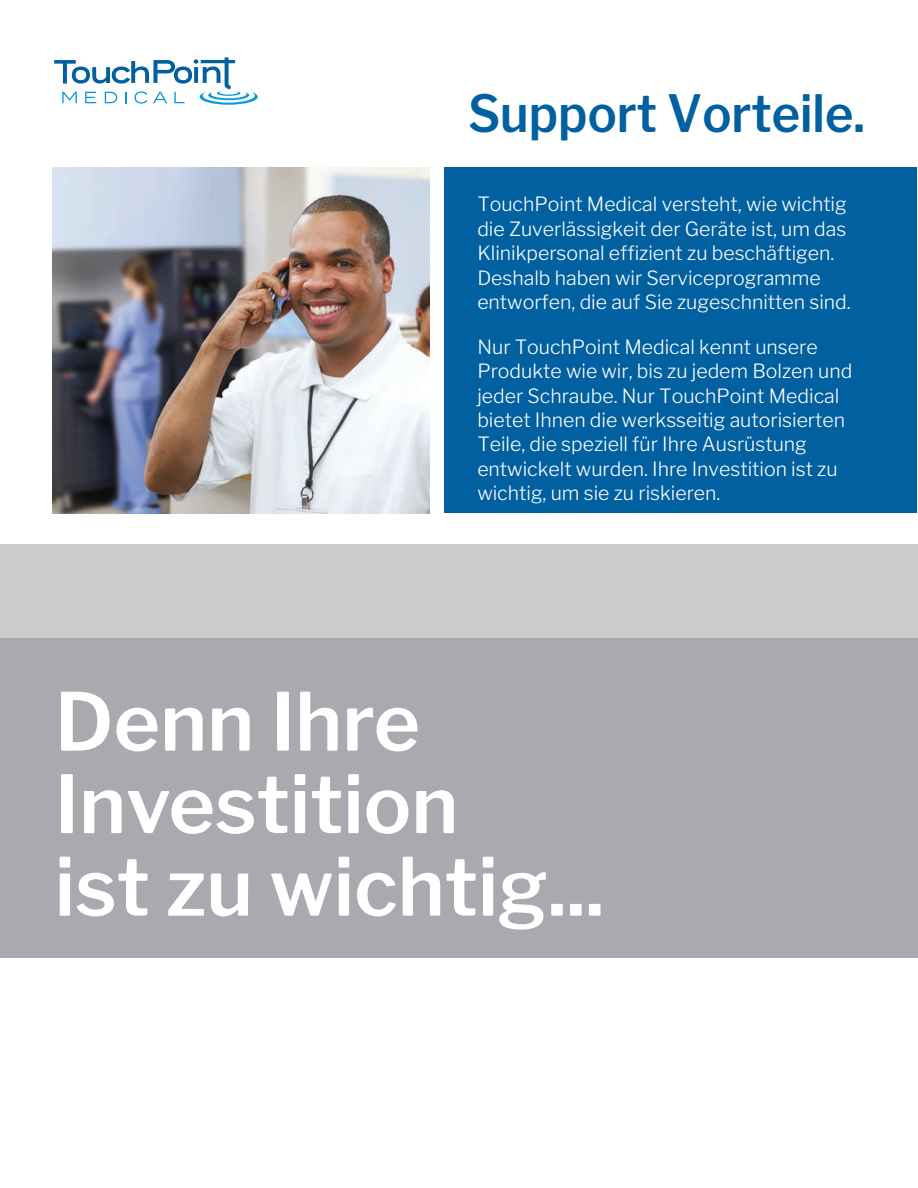
<style>
.page{position:relative;width:918px;height:1188px;background:#fff}
.page>*{position:absolute;margin:0;border:0;box-sizing:border-box;transform-origin:0 0}
.t1{font:600 79.5px/82.5px "Libre Franklin";color:#fff}
.t2{font:600 51px "Libre Franklin";color:#0060a0;scale:.95 1}
.t3{font:300 19.5px/24.5px "Libre Franklin";color:#fff}
</style>
<div class="page">
<div style="left:444px;top:167px;width:473px;height:346px;background:#0060a0"></div>
<div style="left:0;top:625px;width:918px;height:333px;background:#a9aab0"></div>
<img style="left:53px;top:168px;width:376px;height:346px">
<svg style="left:54px;top:57px;width:204px;height:48px"></svg>
<svg style="left:194px;top:67px;width:4px;height:16px"></svg>
<div style="left:0;top:544px;width:918px;height:93px;background:#cacbcd"></div>
<p class="t2" style="left:468px;top:82px;width:419px">Support Vorteile.</p>
<p class="t3" style="left:477px;top:192px;width:375px">TouchPoint Medical versteht, wie wichtig die Zuverlässigkeit der Geräte ist, um das Klinikpersonal effizient zu beschäftigen.<br>Deshalb haben wir Serviceprogramme entworfen, die auf Sie zugeschnitten sind.</p>
<p class="t3" style="left:477px;top:334px;width:376px">Nur TouchPoint Medical kennt unsere Produkte wie wir, bis zu jedem Bolzen und jeder Schraube. Nur TouchPoint Medical bietet Ihnen die werksseitig autorisierten Teile, die speziell für Ihre Ausrüstung entwickelt wurden. Ihre Investition ist zu wichtig, um sie zu riskieren.</p>
<p class="t1" style="left:55px;top:681px;width:551px">Denn Ihre<br>Investition<br>ist zu wichtig...</p>
</div>
